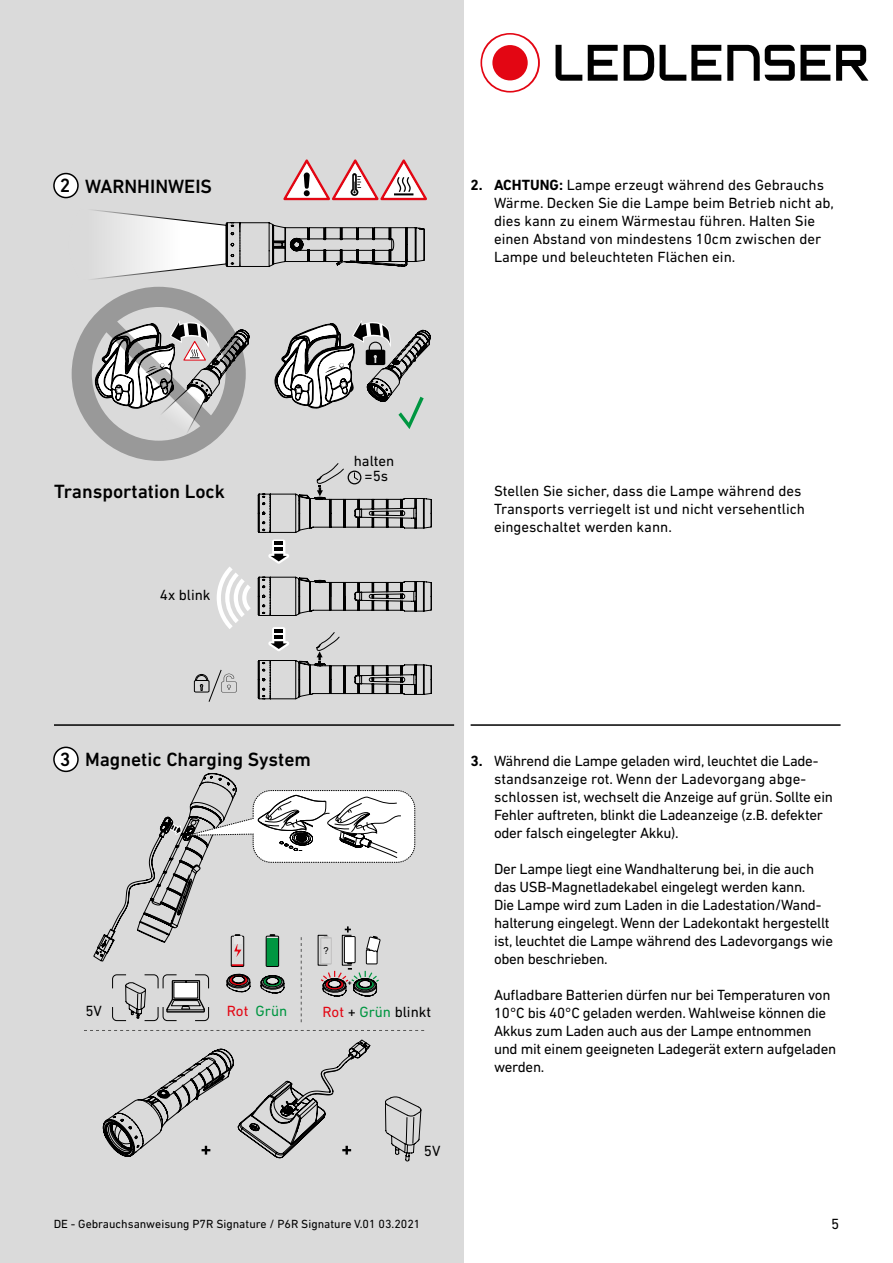
<style>
.page{position:relative;width:893px;height:1263px;background:#fff}
.page>*{position:absolute;margin:0;border:0;box-sizing:border-box;transform-origin:0 0}
.t1{font:500 19.5px "DIN Next LT Pro";color:#000}
.t2{font:15px/18px "DIN Next LT Pro";letter-spacing:-.02em;color:#000}
.t3{font:15px/18px "DIN Next LT Pro";color:#000}
.t4{font:15px "DIN Next LT Pro";color:#009641}
.t5{font:12px "DIN Next LT Pro";color:#000}
.t6{font:9.45px "Arial";color:#000}
.t7{font:700 7.2px "DIN Next LT Pro";color:#000}
.s1{font-weight:700}
.s2{color:#e30613}
.s3{color:#009641}
</style>
<div class="page">
<svg style="left:556px;top:45px;width:26px;height:36px"></svg>
<svg style="left:480px;top:33px;width:60px;height:60px"></svg>
<div style="left:492px;top:45px;width:36px;height:35px;background:#e30613;border-radius:50%"></div>
<svg style="left:588px;top:45px;width:30px;height:36px"></svg>
<svg style="left:624px;top:45px;width:97px;height:36px"></svg>
<svg style="left:836px;top:45px;width:32px;height:36px"></svg>
<svg style="left:727px;top:45px;width:103px;height:36px"></svg>
<div style="left:0;top:0;width:463px;height:1263px;background:#dadada"></div>
<svg style="left:283px;top:159px;width:144px;height:41px"></svg>
<hr style="left:54px;top:724px;width:400px;height:2px;background:#000">
<hr style="left:471px;top:724px;width:370px;height:2px;background:#000">
<div style="left:54px;top:747px;width:24px;height:24px;background:#fff;border-radius:50%"></div>
<div style="left:53px;top:747px;width:26px;height:25px;border:2px solid #000;border-radius:50%"></div>
<div style="left:54px;top:174px;width:24px;height:24px;background:#fff;border-radius:50%"></div>
<div style="left:53px;top:173px;width:26px;height:25px;border:2px solid #000;border-radius:50%"></div>
<svg style="left:84px;top:1030px;width:340px;height:132px"></svg>
<svg style="left:93px;top:773px;width:322px;height:249px"></svg>
<svg style="left:71px;top:210px;width:361px;height:492px"></svg>
<h1 class="t1" style="left:60px;top:174px;width:12px">2</h1>
<h1 class="t1" style="left:85px;top:175px;width:129px">WARNHINWEIS</h1>
<p class="t3" style="left:494px;top:176px;width:342px;text-indent:-23px"><span class="s1">2. ACHTUNG:</span> Lampe erzeugt während des Gebrauchs Wärme. Decken Sie die Lampe beim Betrieb nicht ab, dies kann zu einem Wärmestau führen. Halten Sie einen Abstand von mindestens 10cm zwischen der Lampe und beleuchteten Flächen ein.</p>
<h1 class="t1" style="left:54px;top:480px;width:172px">Transportation Lock</h1>
<p class="t2" style="left:160px;top:585px;width:52px">4x blink</p>
<p class="t3" style="left:354px;top:453px;width:42px;line-height:15px;text-align:center">halten =5s</p>
<p class="t3" style="left:494px;top:482px;width:312px">Stellen Sie sicher, dass die Lampe während des<br>Transports verriegelt ist und nicht versehentlich eingeschaltet werden kann.</p>
<h1 class="t1" style="left:60px;top:748px;width:12px">3</h1>
<h1 class="t1" style="left:85px;top:748px;width:227px">Magnetic Charging System</h1>
<p class="t6" style="left:323px;top:944px;width:7px">?</p>
<p class="t7" style="left:348px;top:978px;width:5px">+</p>
<p class="t2" style="left:85px;top:1001px;width:18px">5V</p>
<p class="t4" style="left:227px;top:1002px;width:62px"><span class="s2">Rot</span> Grün</p>
<p class="t3" style="left:323px;top:1003px;width:110px"><span class="s2">Rot</span> + <span class="s3">Grün</span> blinkt</p>
<p class="t2" style="left:424px;top:1141px;width:18px">5V</p>
<p class="t5" style="left:54px;top:1217px;width:368px">DE - Gebrauchsanweisung P7R Signature / P6R Signature V.01 03.2021</p>
<p class="t2" style="left:494px;top:752px;width:340px;text-indent:-23px"><span class="s1">3.</span> Während die Lampe geladen wird, leuchtet die Lade&shy;standsanzeige rot. Wenn der Ladevorgang abge&shy;schlossen ist, wechselt die Anzeige auf grün. Sollte ein Fehler auftreten, blinkt die Ladeanzeige (z.B. defekter oder falsch eingelegter Akku).</p>
<p class="t2" style="left:494px;top:860px;width:340px">Der Lampe liegt eine Wandhalterung bei, in die auch das USB-Magnetladekabel eingelegt werden kann.<br>Die Lampe wird zum Laden in die Ladestation/Wand&shy;halterung eingelegt. Wenn der Ladekontakt hergestellt ist, leuchtet die Lampe während des Ladevorgangs wie oben beschrieben.</p>
<p class="t2" style="left:494px;top:986px;width:344px">Aufladbare Batterien dürfen nur bei Temperaturen von 10°C bis 40°C geladen werden. Wahlweise können die Akkus zum Laden auch aus der Lampe entnommen und mit einem geeigneten Ladegerät extern aufgeladen werden.</p>
<p class="t2" style="left:831px;top:1214px;width:10px">5</p>
</div>
